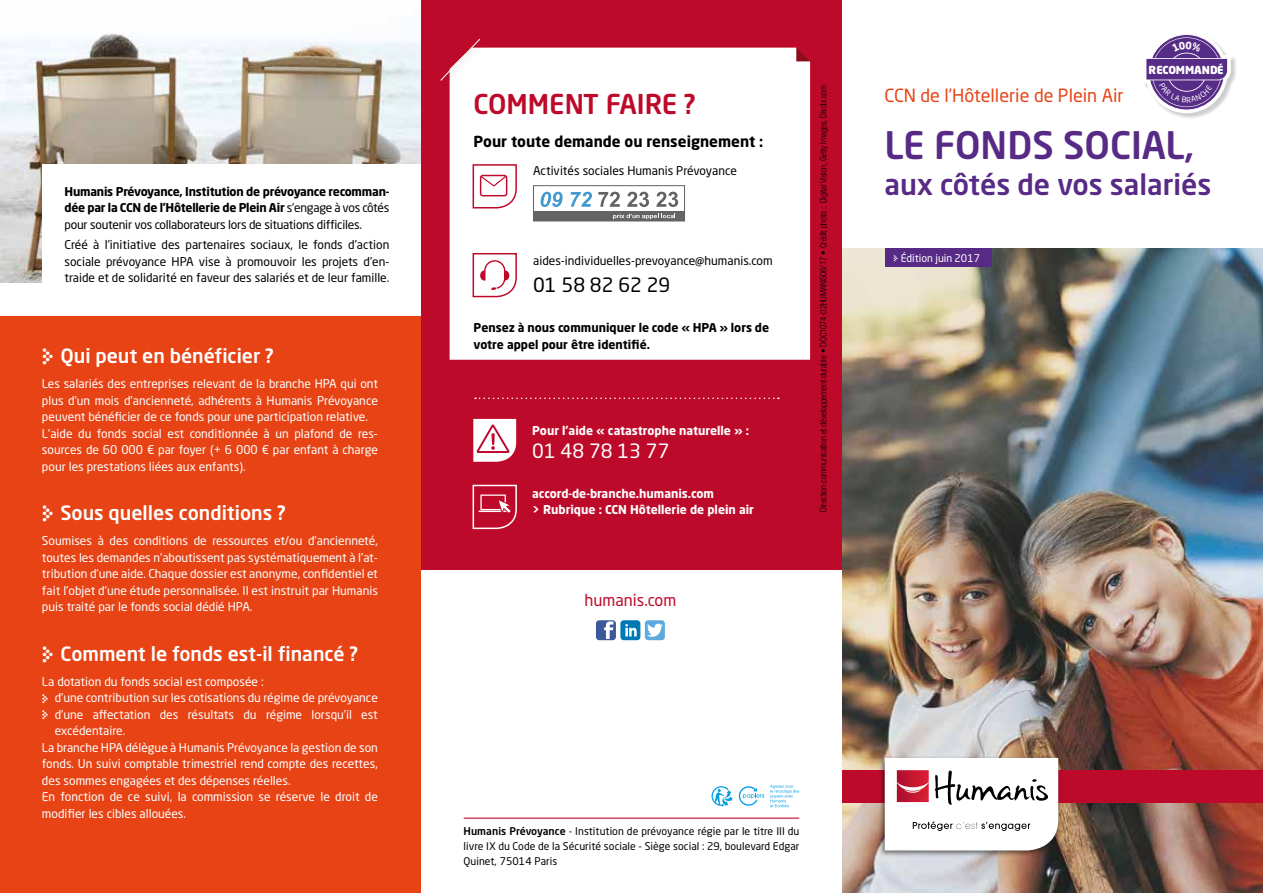
<style>
.page{position:relative;width:1263px;height:893px;background:#fff}
.page>*{position:absolute;margin:0;border:0;box-sizing:border-box;transform-origin:0 0}
.t1{font:500 37.5px "Neo Sans Std";color:#572a86}
.t2{font:500 28.5px "Neo Sans Std";color:#572a86}
.t3{font:500 27px "Neo Sans Std";color:#be0a2a}
.t4{font:500 19.5px "Neo Sans Std";color:#fff}
.t5{font:19.5px "Neo Sans Std";color:#000}
.t6{font:19.5px "Neo Sans Std";color:#fff}
.t7{font:18px "Neo Sans Std";color:#e74315}
.t8{font:16.2px "Neo Sans Std";color:#be0a2a}
.t9{font:700 15px "Neo Sans Std";color:#000}
.t10{font:12px/16.5px "Neo Sans Std";color:#fff}
.t11{font:12px/16.5px "Neo Sans Std";color:#000;text-align:justify}
.t12{font:700 12px/16.5px "Neo Sans Std";letter-spacing:-.02em;color:#000;text-align:justify}
.t13{font:700 12px/16.5px "Neo Sans Std";color:#fff}
.t14{font:700 12px/16.5px "Neo Sans Std";color:#000}
.t15{font:900 10.95px "Neo Sans Std";color:#fff}
.t16{font:10.5px/15px "Neo Sans Std";letter-spacing:.005em;color:#000;text-align:justify}
.t17{font:10.5px "Neo Sans Std";color:#fff}
.t18{font:300 condensed 9px "Helvetica Neue LT";letter-spacing:-.02em;color:#000}
.s1{font-weight:400}
.s2{font-family:"Simple Direction Arrows";font-weight:400;font-size:27px}
.s3{font-family:"Simple Direction Arrows";font-size:15px}
.s4{font-family:"Simple Direction Arrows"}
.s5{font-weight:500}
</style>
<div class="page">
<div style="left:421px;top:0;width:421px;height:570px;background:#be0a2a"></div>
<div style="left:450px;top:48px;width:360px;height:312px;background:#fff"></div>
<div style="left:437px;top:36px;width:51px;height:53px;background:#000;opacity:.2"></div>
<svg style="left:439px;top:38px;width:42px;height:44px"></svg>
<svg style="left:796px;top:48px;width:14px;height:13px"></svg>
<img style="left:842px;top:249px;width:421px;height:644px">
<div style="left:533px;top:185px;width:152px;height:36px;background:#fff;border:1px solid #646363"></div>
<div style="left:533px;top:211px;width:151px;height:10px;background:#646363"></div>
<svg style="left:613px;top:214px;width:62px;height:5px"></svg>
<svg style="left:540px;top:192px;width:23px;height:15px"></svg>
<svg style="left:570px;top:192px;width:22px;height:15px"></svg>
<svg style="left:598px;top:192px;width:22px;height:15px"></svg>
<svg style="left:627px;top:192px;width:22px;height:15px"></svg>
<svg style="left:656px;top:192px;width:22px;height:15px"></svg>
<hr style="left:464px;top:817px;width:335px;height:2px;background:#be0a2a">
<svg style="left:475px;top:398px;width:304px;height:1px"></svg>
<div style="left:842px;top:770px;width:421px;height:32px;background:#be0a2a"></div>
<div style="left:879px;top:755px;width:182px;height:102px;background:#000;opacity:.5"></div>
<svg style="left:885px;top:758px;width:173px;height:92px"></svg>
<svg style="left:472px;top:163px;width:46px;height:46px;background:#f2cfd5"></svg>
<svg style="left:473px;top:419px;width:43px;height:43px;background:#f3d4d9"></svg>
<svg style="left:472px;top:252px;width:46px;height:46px;background:#f2d0d6"></svg>
<div style="left:0;top:316px;width:421px;height:577px;background:#e74315"></div>
<img style="left:0;top:33px;width:420px;height:249px">
<div style="left:42px;top:164px;width:378px;height:136px;background:#fff"></div>
<div style="left:1143px;top:32px;width:94px;height:87px;background:#000;opacity:.2"></div>
<svg style="left:596px;top:620px;width:69px;height:20px"></svg>
<svg style="left:739px;top:786px;width:25px;height:20px"></svg>
<svg style="left:711px;top:786px;width:22px;height:21px"></svg>
<svg style="left:770px;top:785px;width:29px;height:22px"></svg>
<svg style="left:472px;top:484px;width:45px;height:46px"></svg>
<div style="left:885px;top:249px;width:106px;height:18px;background:#572a86"></div>
<svg style="left:1143px;top:32px;width:88px;height:81px"></svg>
<p class="t12" style="left:65px;top:182px;width:326px">Humanis Prévoyance, Institution de prévoyance recomman&shy;dée par la CCN de l’Hôtellerie de Plein Air <span class="s1">s’engage à vos côtés pour soutenir vos collaborateurs lors de situations difficiles.</span></p>
<p class="t11" style="left:65px;top:236px;width:326px">Créé à l’initiative des partenaires sociaux, le fonds d’action sociale prévoyance HPA vise à promouvoir les projets d’en&shy;traide et de solidarité en faveur des salariés et de leur famille.</p>
<h3 class="t4" style="left:42px;top:343px;width:233px"><span class="s2">w</span> Qui peut en bénéficier ?</h3>
<p class="t10" style="left:42px;top:375px;width:337px">Les salariés des entreprises relevant de la branche HPA qui ont plus d’un mois d’ancienneté, adhérents à Humanis Prévoyance peuvent bénéficier de ce fonds pour une participation relative.<br>L’aide du fonds social est conditionnée à un plafond de res&shy;sources de 60 000 € par foyer (+ 6 000 € par enfant à charge pour les prestations liées aux enfants).</p>
<h3 class="t4" style="left:42px;top:501px;width:245px"><span class="s2">w</span> Sous quelles conditions ?</h3>
<p class="t10" style="left:42px;top:532px;width:337px;text-align:justify">Soumises à des conditions de ressources et/ou d’ancienneté, toutes les demandes n’aboutissent pas systématiquement à l’at&shy;tribution d’une aide. Chaque dossier est anonyme, confidentiel et fait l’objet d’une étude personnalisée. Il est instruit par Humanis puis traité par le fonds social dédié HPA.</p>
<h3 class="t4" style="left:42px;top:641px;width:317px"><span class="s2">w</span> Comment le fonds est-il financé ?</h3>
<p class="t10" style="left:42px;top:673px;width:223px">La dotation du fonds social est composée :</p>
<p class="t10" style="left:42px;top:689px;width:337px"><span class="s3">w</span> d’une contribution sur les cotisations du régime de prévoyance</p>
<p class="t10" style="left:42px;top:706px;width:337px"><span class="s3">w</span> d’une affectation des résultats du régime lorsqu’il est</p>
<p class="t10" style="left:55px;top:722px;width:72px">excédentaire.</p>
<p class="t10" style="left:42px;top:739px;width:337px">La branche HPA délègue à Humanis Prévoyance la gestion de son</p>
<p class="t10" style="left:42px;top:755px;width:337px">fonds. Un suivi comptable trimestriel rend compte des recettes,</p>
<p class="t10" style="left:42px;top:772px;width:250px">des sommes engagées et des dépenses réelles.</p>
<p class="t10" style="left:42px;top:788px;width:337px">En fonction de ce suivi, la commission se réserve le droit de</p>
<p class="t10" style="left:42px;top:805px;width:146px">modifier les cibles allouées.</p>
<h3 class="t3" style="left:474px;top:87px;width:224px">COMMENT FAIRE ?</h3>
<p class="t9" style="left:474px;top:131px;width:291px">Pour toute demande ou renseignement :</p>
<p class="t11" style="left:533px;top:163px;width:205px">Activités sociales Humanis Prévoyance</p>
<p class="t11" style="left:533px;top:252px;width:241px">aides-individuelles-prevoyance@humanis.com</p>
<h3 class="t5" style="left:533px;top:273px;width:139px">01 58 82 62 29</h3>
<p class="t14" style="left:474px;top:319px;width:297px">Pensez à nous communiquer le code « HPA » lors de votre appel pour être identifié.</p>
<p class="t13" style="left:532px;top:422px;width:218px">Pour l’aide « catastrophe naturelle » :</p>
<h3 class="t6" style="left:532px;top:439px;width:139px">01 48 78 13 77</h3>
<p class="t13" style="left:532px;top:485px;width:223px">accord-de-branche.humanis.com<br>&gt; Rubrique : CCN Hôtellerie de plein air</p>
<h3 class="t8" style="left:584px;top:590px;width:93px">humanis.com</h3>
<p class="t18" style="left:818px;top:512px;width:428px;rotate:-90deg">Direction communication et développement durable • DOC1074-02HUMANIS06/17 • Crédit photo : Digital Vision, Getty Images, Dixdix.com</p>
<p class="t15" style="left:1148px;top:63px;width:76px">RECOMMANDÉ</p>
<h3 class="t7" style="left:884px;top:85px;width:241px">CCN de l’Hôtellerie de Plein Air</h3>
<h1 class="t1" style="left:884px;top:122px;width:311px">LE FONDS SOCIAL,</h1>
<h2 class="t2" style="left:884px;top:167px;width:328px">aux côtés de vos salariés</h2>
<p class="t17" style="left:893px;top:252px;width:88px"><span class="s4">w</span> Édition juin 2017</p>
<p class="t16" style="left:463px;top:823px;width:337px"><span class="s5">Humanis Prévoyance</span> - Institution de prévoyance régie par le titre III du livre IX du Code de la Sécurité sociale - Siège social : 29, boulevard Edgar Quinet, 75014 Paris</p>
</div>
